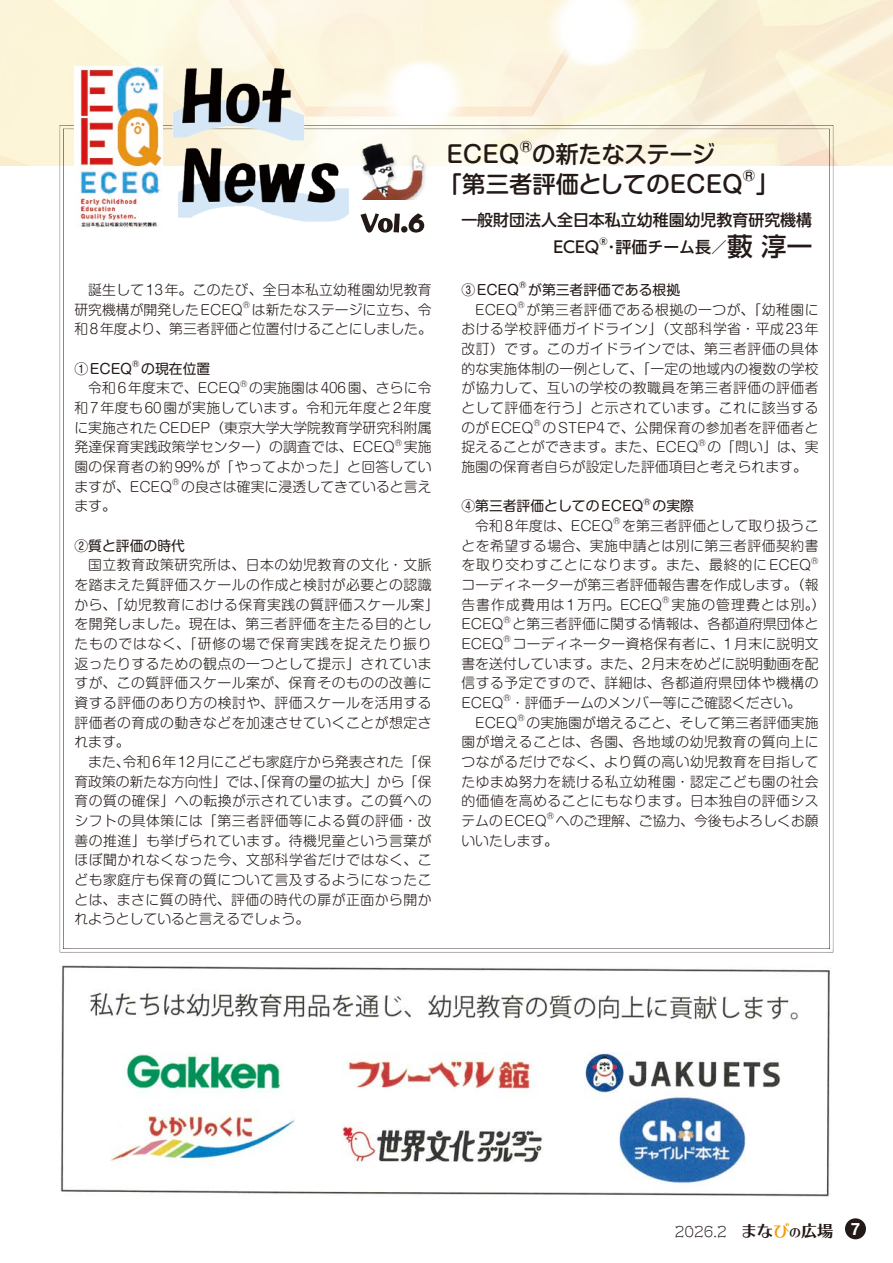
<style>
.page{position:relative;width:893px;height:1263px;background:#fff}
.page>*{position:absolute;margin:0;border:0;box-sizing:border-box;transform-origin:0 0}
.t1{font:500 23.4px/29.7px "Shin M Go Pr 6 N";color:#231916}
.t2{font:500 15.9px/27.2px "UD Shin Go Pr 6 N";color:#231916}
.t3{font:300 13.8px/19.6px "Shin M Go Pr 6 N";letter-spacing:.035em;color:#231916;text-align:justify}
.t4{font:300 13.8px/19.6px "Shin M Go Pr 6 N";color:#231916}
.t5{font:300 13.8px/19.6px "Shin M Go Pr 6 N";letter-spacing:.015em;color:#231916}
.t6{font:13.8px "Shin M Go Pr 6 N";color:#231916}
.t7{font:300 13.8px "Shin M Go Pr 6 N";letter-spacing:.005em;color:#231916}
.t8{font:300 13.8px/19.6px "Shin M Go Pr 6 N";letter-spacing:.01em;color:#231916}
.t9{font:300 13.8px "Cinema Letter Std";color:#231916}
.t10{font:300 13.8px "Shin M Go Pr 6 N";letter-spacing:.08em;color:#231916}
.t11{font:500 13.65px "Shin M Go Pr 6 N";color:#231916}
.t12{font:500 9.3px "UD Shin Go Pr 6 N";color:#231916}
.t13{font:300 8.1px "Shin M Go Pr 6 N";color:#231916}
.t14{font:8.1px "Shin M Go Pr 6 N";color:#231916}
.s1{font-size:25.5px}
.s2{font-family:"UD Typos 515 Std";font-weight:400;font-size:16.2px}
.s3{font-family:"UD Typos 515 Std";font-weight:400;font-size:16.2px;color:#f39800}
.s4{font-family:"UD Typos 515 Std";font-weight:400;font-size:11.85px}
</style>
<div class="page">
<img style="left:75px;top:67px;width:87px;height:161px">
<img style="left:171px;top:60px;width:185px;height:162px">
<img style="left:60px;top:965px;width:770px;height:231px">
<img style="left:359px;top:138px;width:70px;height:62px">
<div style="left:845px;top:1218px;width:21px;height:21px;background:#231916;border-radius:50%"></div>
<svg style="left:360px;top:213px;width:65px;height:20px"></svg>
<p class="t3" style="left:74px;top:279px;width:359px;text-indent:14px">誕生して13年。このたび、全日本私立幼稚園幼児教育研究機構が開発したECEQ</p>
<p class="t13" style="left:243px;top:298px;width:9px">®</p>
<p class="t4" style="left:74px;top:299px;width:359px;text-align:right">は新たなステージに立ち、令<br>和8年度より、第三者評価と位置付けることにしました。</p>
<p class="t6" style="left:74px;top:357px;width:59px">①ECEQ</p>
<p class="t14" style="left:132px;top:357px;width:9px">®</p>
<p class="t6" style="left:141px;top:357px;width:71px">の現在位置</p>
<p class="t5" style="left:88px;top:377px;width:153px">令和6年度末で、ECEQ</p>
<p class="t13" style="left:240px;top:377px;width:9px">®</p>
<p class="t3" style="left:74px;top:377px;width:359px;text-indent:175px">の実施園は406園、さらに令和7年度も60園が実施しています。令和元年度と2年度に実施されたCEDEP（東京大学大学院教育学研究科附属発達保育実践政策学センター）の調査では、ECEQ</p>
<p class="t13" style="left:395px;top:436px;width:9px">®</p>
<p class="t3" style="left:74px;top:436px;width:359px;text-indent:329px">実施園の保育者の約99%が「やってよかった」と回答していますが、ECEQ</p>
<p class="t13" style="left:172px;top:475px;width:9px">®</p>
<p class="t7" style="left:181px;top:475px;width:252px">の良さは確実に浸透してきていると言え</p>
<p class="t3" style="left:74px;top:495px;width:43px">ます。</p>
<p class="t6" style="left:74px;top:534px;width:112px">②質と評価の時代</p>
<p class="t3" style="left:74px;top:554px;width:366px;text-align:left;text-indent:14px">国立教育政策研究所は、日本の幼児教育の文化・文脈を踏まえた質評価スケールの作成と検討が必要との認識から、「幼児教育における保育実践の質評価スケール案」を開発しました。現在は、第三者評価を主たる目的としたものではなく、「研修の場で保育実践を捉えたり振り返ったりするための観点の一つとして提示」されていますが、この質評価スケール案が、保育そのものの改善に資する評価のあり方の検討や、評価スケールを活用する評価者の育成の動きなどを加速させていくことが想定されます。</p>
<p class="t3" style="left:74px;top:751px;width:359px;text-indent:14px">また、令和6年12月にこども家庭庁から発表された「保育政策の新たな方向性」では、「保育の量の拡大」から「保育の質の確保」への転換が示されています。この質へのシフトの具体策には「第三者評価等による質の評価・改善の推進」も挙げられています。待機児童という言葉がほぼ聞かれなくなった今、文部科学省だけではなく、こども家庭庁も保育の質について言及するようになったことは、まさに質の時代、評価の時代の扉が正面から開かれようとしていると言えるでしょう。</p>
<h1 class="t1" style="left:446px;top:138px;width:75px">ECEQ</h1>
<p class="t11" style="left:520px;top:135px;width:14px">®</p>
<h1 class="t1" style="left:439px;top:138px;width:306px;text-indent:93px">の新たなステージ「第三者評価としてのECEQ</h1>
<p class="t11" style="left:743px;top:165px;width:14px">®</p>
<h1 class="t1" style="left:755px;top:168px;width:25px">」</h1>
<p class="t2" style="left:553px;top:205px;width:260px;text-indent:-92px">一般財団法人全日本私立幼稚園幼児教育研究機構<br>ECEQ</p>
<p class="t12" style="left:599px;top:234px;width:10px">®</p>
<p class="t2" style="left:608px;top:233px;width:206px">･評価チーム長╱<span class="s1">藪 淳一</span></p>
<p class="t6" style="left:461px;top:279px;width:59px">③ECEQ</p>
<p class="t14" style="left:519px;top:279px;width:9px">®</p>
<p class="t6" style="left:528px;top:279px;width:154px">が第三者評価である根拠</p>
<p class="t3" style="left:475px;top:299px;width:44px">ECEQ</p>
<p class="t13" style="left:517px;top:298px;width:9px">®</p>
<p class="t3" style="left:461px;top:299px;width:359px;text-indent:65px">が第三者評価である根拠の一つが、「幼稚園における学校評価ガイドライン」（文部科学省・平成23年改訂）です。このガイドラインでは、第三者評価の具体的な実施体制の一例として、「一定の地域内の複数の学校が協力して、互いの学校の教職員を第三者評価の評価者として評価を行う」と示されています。これに該当するのがECEQ</p>
<p class="t13" style="left:533px;top:416px;width:9px">®</p>
<p class="t8" style="left:461px;top:417px;width:359px;text-indent:81px">のSTEP4で、公開保育の参加者を評価者と捉えることができます。また、ECEQ</p>
<p class="t13" style="left:698px;top:436px;width:9px">®</p>
<p class="t4" style="left:461px;top:436px;width:359px;text-indent:246px">の「問い」は、実施園の保育者自らが設定した評価項目と考えられます。</p>
<p class="t6" style="left:461px;top:495px;width:184px">④第三者評価としてのECEQ</p>
<p class="t14" style="left:643px;top:495px;width:9px">®</p>
<p class="t6" style="left:653px;top:495px;width:43px">の実際</p>
<p class="t5" style="left:475px;top:515px;width:139px">令和8年度は、ECEQ</p>
<p class="t13" style="left:613px;top:515px;width:9px">®</p>
<p class="t3" style="left:461px;top:515px;width:359px;text-indent:161px">を第三者評価として取り扱うことを希望する場合、実施申請とは別に第三者評価契約書を取り交わすことになります。また、最終的にECEQ</p>
<p class="t13" style="left:811px;top:554px;width:9px">®</p>
<p class="t5" style="left:461px;top:574px;width:359px">コーディネーターが第三者評価報告書を作成します。（報告書作成費用は1万円。ECEQ</p>
<p class="t13" style="left:662px;top:593px;width:9px">®</p>
<p class="t10" style="left:671px;top:593px;width:155px">実施の管理費とは別。）</p>
<p class="t3" style="left:461px;top:613px;width:44px">ECEQ</p>
<p class="t13" style="left:504px;top:613px;width:9px">®</p>
<p class="t7" style="left:513px;top:613px;width:307px">と第三者評価に関する情報は、各都道府県団体と</p>
<p class="t3" style="left:461px;top:633px;width:44px">ECEQ</p>
<p class="t13" style="left:504px;top:633px;width:9px">®</p>
<p class="t3" style="left:461px;top:633px;width:359px;text-indent:51px">コーディネーター資格保有者に、1月末に説明文書を送付しています。また、2月末をめどに説明動画を配信する予定ですので、詳細は、各都道府県団体や機構のECEQ</p>
<p class="t13" style="left:504px;top:692px;width:9px">®</p>
<p class="t4" style="left:475px;top:692px;width:327px;text-indent:36px">・評価チームのメンバー等にご確認ください。<br>ECEQ</p>
<p class="t13" style="left:517px;top:711px;width:9px">®</p>
<p class="t3" style="left:461px;top:712px;width:359px;text-indent:65px">の実施園が増えること、そして第三者評価実施園が増えることは、各園、各地域の幼児教育の質向上につながるだけでなく、より質の高い幼児教育を目指してたゆまぬ努力を続ける私立幼稚園・認定こども園の社会的価値を高めることにもなります。日本独自の評価システムのECEQ</p>
<p class="t13" style="left:547px;top:810px;width:9px">®</p>
<p class="t4" style="left:461px;top:810px;width:359px;text-indent:94px">へのご理解、ご協力、今後もよろしくお願いいたします。</p>
<p class="t9" style="left:675px;top:1221px;width:187px">2026.2　<span class="s2">まな</span><span class="s3">び</span><span class="s4">の</span><span class="s2">広場</span> <sup>7</sup></p>
</div>
